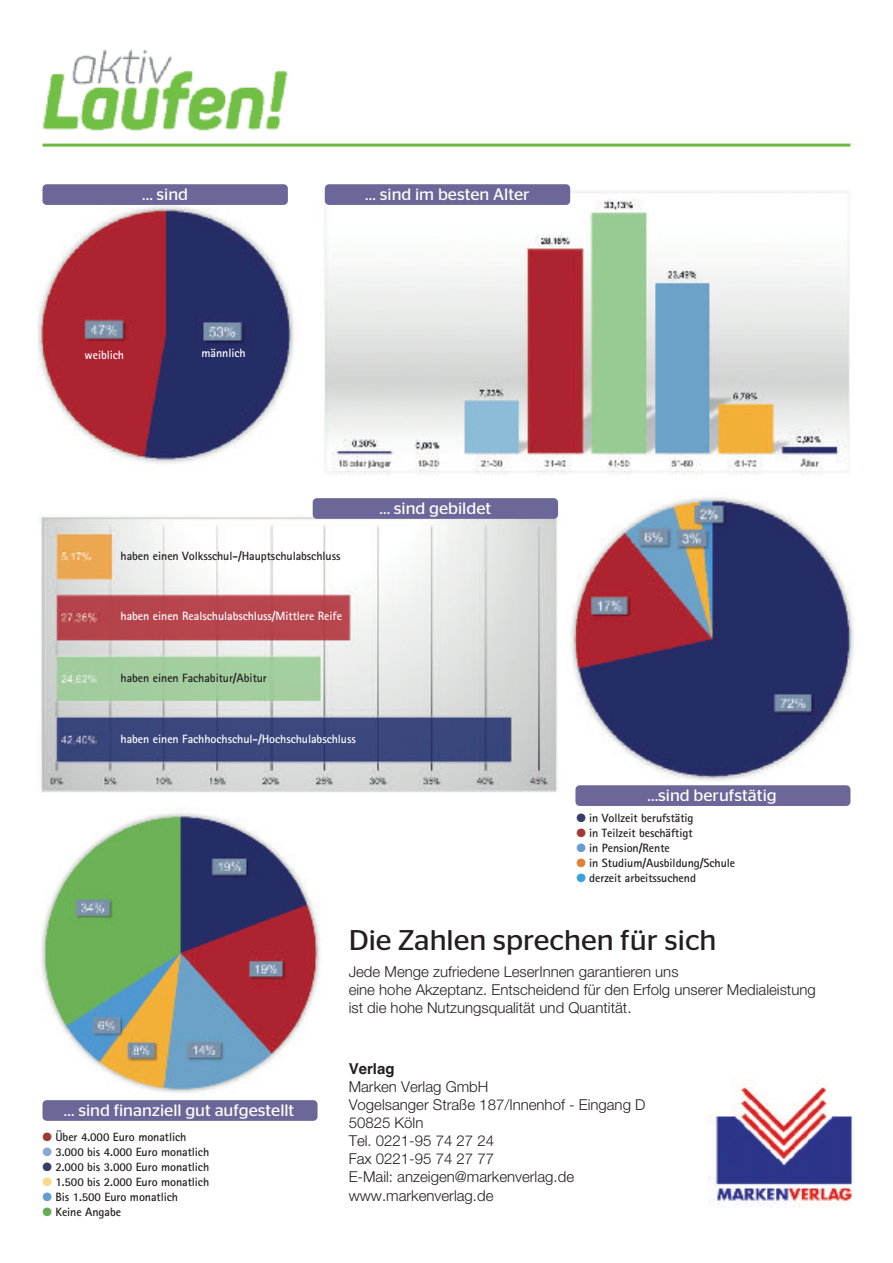
<style>
.page{position:relative;width:893px;height:1263px;background:#fff}
.page>*{position:absolute;margin:0;border:0;box-sizing:border-box;transform-origin:0 0}
.t1{font:28.5px "Stag Sans";color:#231f20;scale:1.05 1}
.t2{font:16.5px "Stag Sans";color:#fff;scale:1.05 1}
.t3{font:300 15px/18.1px "Helvetica Neue";color:#231f20}
.t4{font:700 15px "Helvetica";color:#231f20}
.t5{font:700 12px "Rotis Sans Serif";letter-spacing:-.005em;color:#231f20}
.t6{font:700 12px "Rotis Sans Serif";letter-spacing:-.005em;color:#fff}
.s1{color:#353e67}
.s2{color:#a13a37}
.s3{color:#659cd2}
.s4{color:#df8337}
.s5{color:#3ba1da}
.s6{color:#88a7d5}
.s7{color:#fbd986}
.s8{color:#68ab57}
</style>
<div class="page">
<img style="left:570px;top:497px;width:284px;height:290px">
<img style="left:41px;top:808px;width:279px;height:285px">
<img style="left:42px;top:49px;width:246px;height:82px">
<hr style="left:43px;top:144px;width:807px;height:3px;background:#6cba44">
<img style="left:37px;top:196px;width:257px;height:268px">
<img style="left:324px;top:188px;width:526px;height:287px">
<img style="left:39px;top:514px;width:520px;height:278px">
<div style="left:43px;top:184px;width:245px;height:21px;background:#6b6798;border-radius:4px"></div>
<div style="left:325px;top:184px;width:245px;height:21px;background:#6b6798;border-radius:4px"></div>
<div style="left:313px;top:498px;width:245px;height:21px;background:#6b6798;border-radius:4px"></div>
<div style="left:575px;top:785px;width:275px;height:21px;background:#6b6798;border-radius:4px"></div>
<div style="left:43px;top:1100px;width:275px;height:21px;background:#6b6798;border-radius:4px"></div>
<img style="left:708px;top:1080px;width:145px;height:128px">
<h2 class="t2" style="left:142px;top:188px;width:45px">… sind</h2>
<h2 class="t2" style="left:365px;top:188px;width:158px">… sind im besten Alter</h2>
<p class="t6" style="left:85px;top:351px;width:41px">weiblich</p>
<p class="t6" style="left:202px;top:349px;width:46px">männlich</p>
<p class="t5" style="left:121px;top:552px;width:221px">haben einen Volksschul-/Hauptschulabschluss</p>
<p class="t6" style="left:121px;top:612px;width:223px">haben einen Realschulabschluss/Mittlere Reife</p>
<p class="t5" style="left:121px;top:674px;width:148px">haben einen Fachabitur/Abitur</p>
<p class="t6" style="left:121px;top:735px;width:237px">haben einen Fachhochschul-/Hochschulabschluss</p>
<h2 class="t2" style="left:379px;top:502px;width:108px">… sind gebildet</h2>
<h2 class="t2" style="left:647px;top:789px;width:125px">…sind berufstätig</h2>
<p class="t5" style="left:576px;top:813px;width:119px"><span class="s1">●</span> in Vollzeit berufstätig</p>
<p class="t5" style="left:576px;top:828px;width:118px"><span class="s2">●</span> in Teilzeit beschäftigt</p>
<p class="t5" style="left:576px;top:843px;width:95px"><span class="s3">●</span> in Pension/Rente</p>
<p class="t5" style="left:576px;top:858px;width:160px"><span class="s4">●</span> in Studium/Ausbildung/Schule</p>
<p class="t5" style="left:576px;top:873px;width:121px"><span class="s5">●</span> derzeit arbeitssuchend</p>
<h2 class="t2" style="left:64px;top:1104px;width:221px">… sind finanziell gut aufgestellt</h2>
<p class="t5" style="left:43px;top:1132px;width:145px"><span class="s2">●</span> Über 4.000 Euro monatlich</p>
<p class="t5" style="left:43px;top:1147px;width:168px"><span class="s6">●</span> 3.000 bis 4.000 Euro monatlich</p>
<p class="t5" style="left:43px;top:1162px;width:168px"><span class="s1">●</span> 2.000 bis 3.000 Euro monatlich</p>
<p class="t5" style="left:43px;top:1177px;width:168px"><span class="s7">●</span> 1.500 bis 2.000 Euro monatlich</p>
<p class="t5" style="left:43px;top:1192px;width:137px"><span class="s3">●</span> Bis 1.500 Euro monatlich</p>
<p class="t5" style="left:43px;top:1207px;width:80px"><span class="s8">●</span> Keine Angabe</p>
<h1 class="t1" style="left:349px;top:930px;width:352px">Die Zahlen sprechen für sich</h1>
<p class="t3" style="left:349px;top:962px;width:469px">Jede Menge zufriedene LeserInnen garantieren uns<br>eine hohe Akzeptanz. Entscheidend für den Erfolg unserer Medialeistung ist die hohe Nutzungsqualität und Quantität.</p>
<p class="t4" style="left:349px;top:1059px;width:47px">Verlag</p>
<p class="t3" style="left:349px;top:1077px;width:298px">Marken Verlag GmbH<br>Vogelsanger Straße 187/Innenhof - Eingang D<br>50825 Köln<br>Tel. 0221-95 74 27 24<br>Fax 0221-95 74 27 77<br>E-Mail: anzeigen@markenverlag.de www.markenverlag.de</p>
</div>
